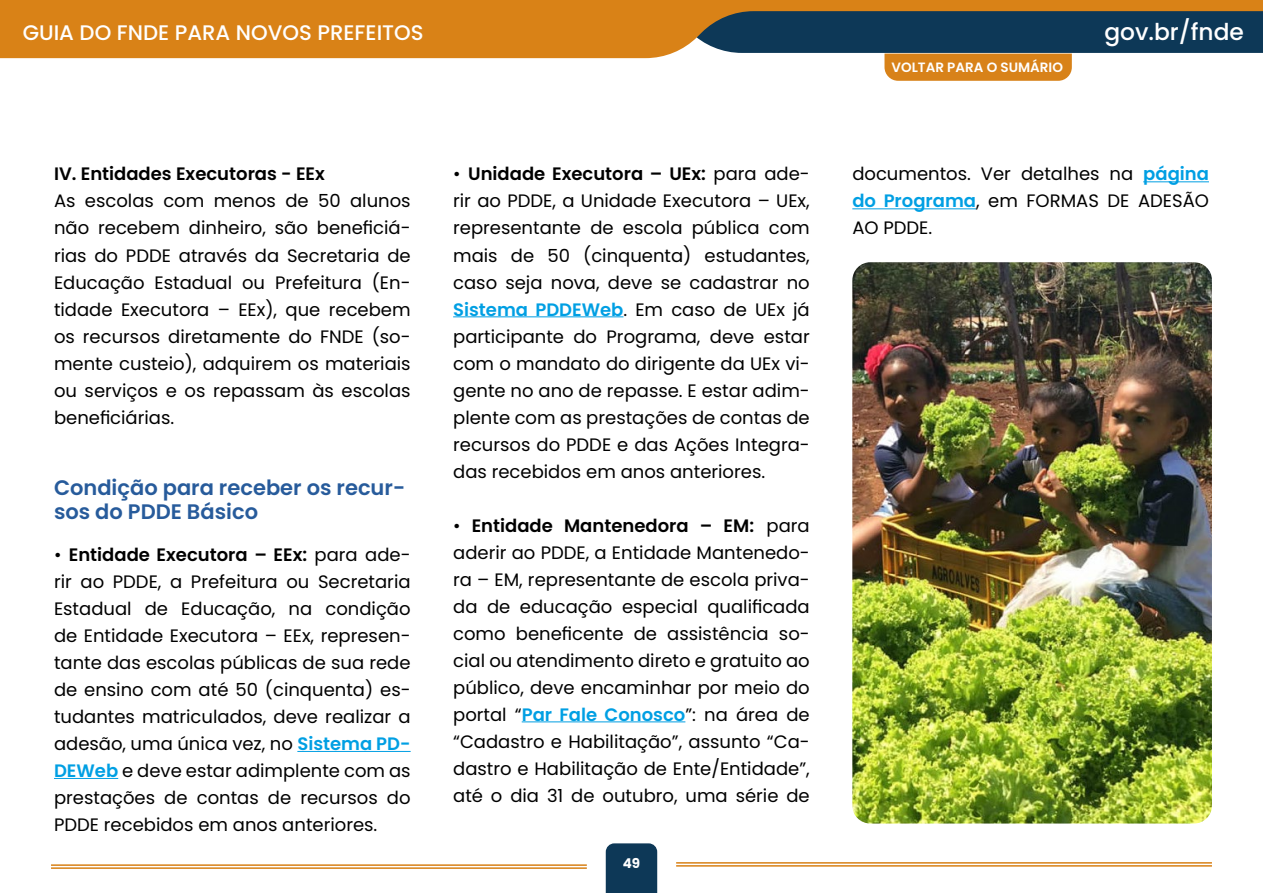
<style>
.page{position:relative;width:1263px;height:893px;background:#fff}
.page>*{position:absolute;margin:0;border:0;box-sizing:border-box;transform-origin:0 0}
.t1{font:500 23.25px "Poppins";color:#fff}
.t2{font:500 21.15px "Poppins";color:#fff}
.t3{font:600 21px/24px "Poppins";color:#275b9b}
.t4{font:18px/27px "Poppins";color:#000;text-align:justify}
.t5{font:600 18px "Poppins";color:#000}
.t6{font:600 13.5px "Poppins";color:#fff}
.t7{font:700 13.5px "Poppins";color:#fff}
.s1{font-weight:600}
.s2{font-weight:600;color:#009fe3}
</style>
<div class="page">
<div style="left:884px;top:58px;width:188px;height:23px;background:#d88219"></div>
<svg style="left:0;top:0;width:1263px;height:58px;background:#9a6f33"></svg>
<div style="left:606px;top:843px;width:51px;height:50px;background:#0d3857"></div>
<hr style="left:51px;top:864px;width:536px;height:2px;background:#d88116">
<hr style="left:51px;top:867px;width:536px;height:2px;background:#d88116">
<hr style="left:676px;top:862px;width:536px;height:2px;background:#d88116">
<hr style="left:676px;top:865px;width:536px;height:2px;background:#d88116">
<hr style="left:297px;top:751px;width:114px;height:1px;background:#009fe3">
<hr style="left:54px;top:778px;width:64px;height:1px;background:#009fe3">
<hr style="left:453px;top:316px;width:170px;height:1px;background:#009fe3">
<hr style="left:522px;top:721px;width:163px;height:1px;background:#009fe3">
<hr style="left:1143px;top:181px;width:66px;height:1px;background:#009fe3">
<hr style="left:852px;top:208px;width:124px;height:1px;background:#009fe3">
<img style="left:852px;top:262px;width:360px;height:561px">
<p class="t2" style="left:23px;top:20px;width:402px">GUIA DO FNDE PARA NOVOS PREFEITOS</p>
<p class="t1" style="left:1104px;top:19px;width:141px">gov.br/fnde</p>
<p class="t5" style="left:54px;top:164px;width:272px">IV. Entidades Executoras - EEx</p>
<p class="t4" style="left:54px;top:188px;width:358px">As escolas com menos de 50 alunos não recebem dinheiro, são beneficiá&shy;rias do PDDE através da Secretaria de Educação Estadual ou Prefeitura (En&shy;tidade Executora – EEx), que recebem os recursos diretamente do FNDE (so&shy;mente custeio), adquirem os materiais ou serviços e os repassam às escolas beneficiárias.</p>
<p class="t3" style="left:54px;top:476px;width:353px">Condição para receber os recur&shy;sos do PDDE Básico</p>
<p class="t4" style="left:54px;top:541px;width:358px">• <span class="s1">Entidade Executora – EEx:</span> para ade&shy;rir ao PDDE, a Prefeitura ou Secretaria Estadual de Educação, na condição de Entidade Executora – EEx, represen&shy;tante das escolas públicas de sua rede de ensino com até 50 (cinquenta) es&shy;tudantes matriculados, deve realizar a adesão, uma única vez, no <span class="s2">Sistema PD-DEWeb</span> e deve estar adimplente com as prestações de contas de recursos do PDDE recebidos em anos anteriores.</p>
<p class="t4" style="left:453px;top:161px;width:358px">• <span class="s1">Unidade Executora – UEx:</span> para ade&shy;rir ao PDDE, a Unidade Executora – UEx, representante de escola pública com mais de 50 (cinquenta) estudantes, caso seja nova, deve se cadastrar no <span class="s2">Sistema PDDEWeb</span>. Em caso de UEx já participante do Programa, deve estar com o mandato do dirigente da UEx vi&shy;gente no ano de repasse. E estar adim&shy;plente com as prestações de contas de recursos do PDDE e das Ações Integra&shy;das recebidos em anos anteriores.</p>
<p class="t4" style="left:453px;top:512px;width:358px">• <span class="s1">Entidade Mantenedora – EM:</span> para aderir ao PDDE, a Entidade Mantenedo&shy;ra – EM, representante de escola priva&shy;da de educação especial qualificada como beneficente de assistência so&shy;cial ou atendimento direto e gratuito ao público, deve encaminhar por meio do portal “<span class="s2">Par Fale Conosco</span>”: na área de “Cadastro e Habilitação”, assunto “Ca&shy;dastro e Habilitação de Ente/Entidade”, até o dia 31 de outubro, uma série de</p>
<p class="t7" style="left:623px;top:855px;width:19px">49</p>
<p class="t6" style="left:891px;top:59px;width:173px">VOLTAR PARA O SUMÁRIO</p>
<p class="t4" style="left:852px;top:161px;width:358px">documentos. Ver detalhes na <span class="s2">página do Programa</span>, em FORMAS DE ADESÃO AO PDDE.</p>
</div>
